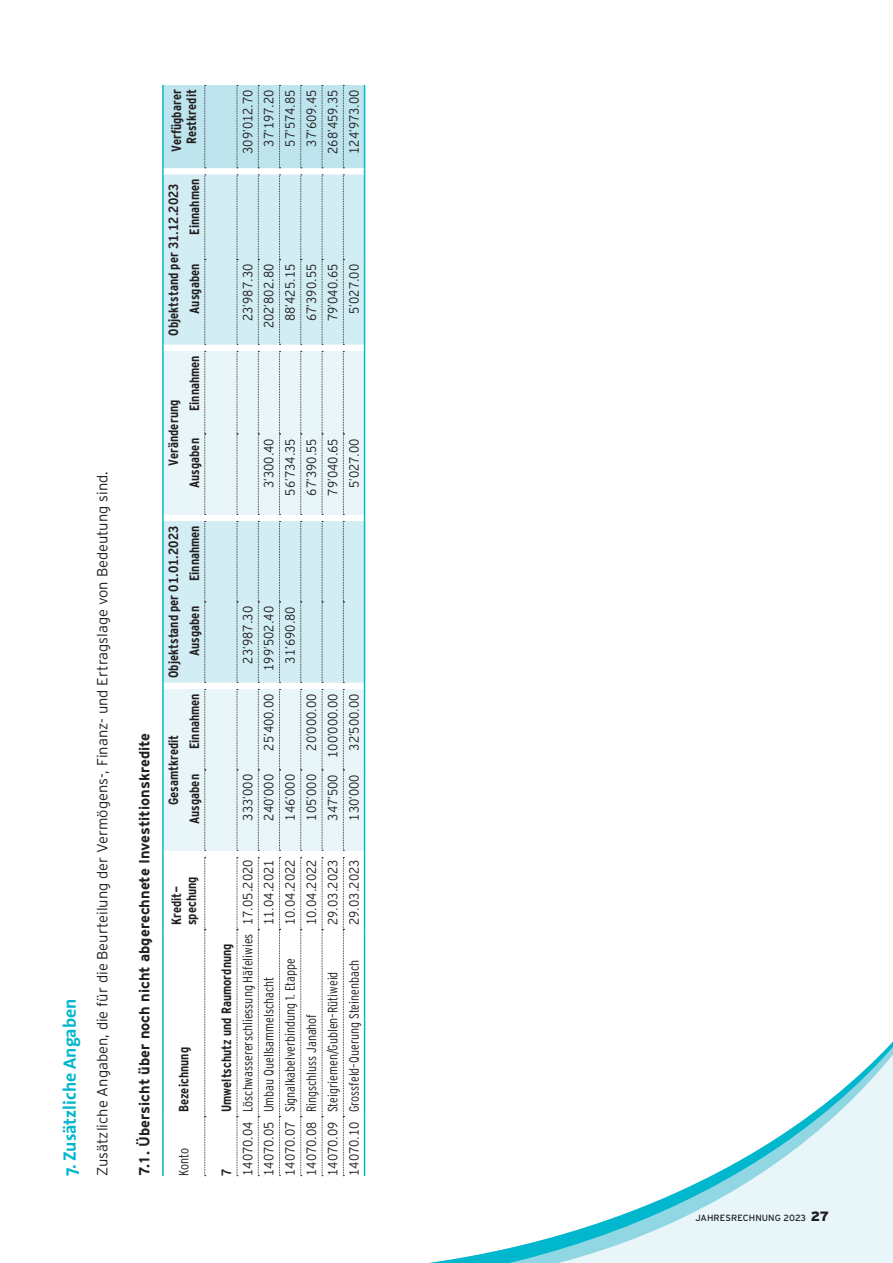
<style>
.page{position:relative;width:893px;height:1263px;background:#fff}
.page>*{position:absolute;margin:0;border:0;box-sizing:border-box;transform-origin:0 0}
.t1{font:700 18px "The Sans";color:#00b7ce}
.t2{font:300 14.7px "Interstate Plus";color:#231f20}
.t3{font:700 14.7px "Interstate Plus";color:#231f20}
.t4{font:13.5px "Interstate Cond Mono Lgt";color:#231f20}
.t5{font:300 condensed 13.5px "Interstate Plus";color:#231f20}
.t6{font:700 13.5px/15px "Interstate Cond Mono";color:#231f20}
.t7{font:9px "Interstate";letter-spacing:.01em;color:#231f20}
.s1{font-family:"Interstate Cond Mono Lgt";font-weight:400;font-stretch:normal}
.s2{font-weight:900;font-size:13.5px}
</style>
<div class="page">
<svg style="left:162px;top:85px;width:203px;height:1091px"></svg>
<hr style="left:364px;top:85px;width:1px;height:83px;background:#00b7ce">
<svg style="left:281px;top:976px;width:612px;height:287px"></svg>
<h1 class="t1" style="left:55px;top:1176px;width:179px;rotate:-90deg">7. Zusätzliche Angaben</h1>
<p class="t2" style="left:94px;top:1176px;width:706px;rotate:-90deg">Zusätzliche Angaben, die für die Beurteilung der Vermögens-, Finanz- und Ertragslage von Bedeutung sind.</p>
<p class="t3" style="left:136px;top:1176px;width:445px;rotate:-90deg">7.1. Übersicht über noch nicht abgerechnete Investitionskredite</p>
<p class="t6" style="left:169px;top:152px;width:64px;text-align:center;rotate:-90deg">Verfügbarer<br>Restkredit</p>
<p class="t6" style="left:166px;top:336px;width:154px;rotate:-90deg">Objektstand per 31.12.2023</p>
<p class="t6" style="left:166px;top:466px;width:68px;rotate:-90deg">Veränderung</p>
<p class="t6" style="left:187px;top:235px;width:57px;rotate:-90deg">Einnahmen</p>
<p class="t6" style="left:187px;top:314px;width:51px;rotate:-90deg">Ausgaben</p>
<p class="t6" style="left:187px;top:411px;width:57px;rotate:-90deg">Einnahmen</p>
<p class="t6" style="left:187px;top:488px;width:51px;rotate:-90deg">Ausgaben</p>
<p class="t6" style="left:166px;top:678px;width:154px;rotate:-90deg">Objektstand per 01.01.2023</p>
<p class="t6" style="left:166px;top:805px;width:72px;rotate:-90deg">Gesamtkredit</p>
<p class="t6" style="left:187px;top:581px;width:57px;rotate:-90deg">Einnahmen</p>
<p class="t6" style="left:187px;top:656px;width:51px;rotate:-90deg">Ausgaben</p>
<p class="t6" style="left:187px;top:749px;width:57px;rotate:-90deg">Einnahmen</p>
<p class="t6" style="left:187px;top:824px;width:51px;rotate:-90deg">Ausgaben</p>
<p class="t6" style="left:169px;top:925px;width:50px;rotate:-90deg">Kredit&shy;spechung</p>
<p class="t6" style="left:176px;top:1112px;width:67px;rotate:-90deg">Bezeichnung</p>
<p class="t5" style="left:176px;top:1176px;width:29px;rotate:-90deg">Konto</p>
<p class="t4" style="left:240px;top:154px;width:66px;rotate:-90deg">309’012.70</p>
<p class="t4" style="left:261px;top:147px;width:59px;rotate:-90deg">37’197.20</p>
<p class="t4" style="left:283px;top:147px;width:59px;rotate:-90deg">57’574.85</p>
<p class="t4" style="left:304px;top:147px;width:59px;rotate:-90deg">37’609.45</p>
<p class="t4" style="left:325px;top:154px;width:66px;rotate:-90deg">268’459.35</p>
<p class="t4" style="left:346px;top:154px;width:66px;rotate:-90deg">124’973.00</p>
<p class="t4" style="left:240px;top:321px;width:59px;rotate:-90deg">23’987.30</p>
<p class="t4" style="left:261px;top:328px;width:66px;rotate:-90deg">202’802.80</p>
<p class="t4" style="left:283px;top:321px;width:59px;rotate:-90deg">88’425.15</p>
<p class="t4" style="left:304px;top:321px;width:59px;rotate:-90deg">67’390.55</p>
<p class="t4" style="left:325px;top:321px;width:59px;rotate:-90deg">79’040.65</p>
<p class="t4" style="left:346px;top:314px;width:52px;rotate:-90deg">5’027.00</p>
<p class="t4" style="left:261px;top:488px;width:52px;rotate:-90deg">3’300.40</p>
<p class="t4" style="left:283px;top:495px;width:59px;rotate:-90deg">56’734.35</p>
<p class="t4" style="left:304px;top:496px;width:59px;rotate:-90deg">67’390.55</p>
<p class="t4" style="left:325px;top:496px;width:59px;rotate:-90deg">79’040.65</p>
<p class="t4" style="left:346px;top:488px;width:52px;rotate:-90deg">5’027.00</p>
<p class="t4" style="left:240px;top:663px;width:59px;rotate:-90deg">23’987.30</p>
<p class="t4" style="left:240px;top:820px;width:48px;rotate:-90deg">333’000</p>
<p class="t4" style="left:261px;top:671px;width:66px;rotate:-90deg">199’502.40</p>
<p class="t4" style="left:261px;top:751px;width:59px;rotate:-90deg">25’400.00</p>
<p class="t4" style="left:261px;top:820px;width:48px;rotate:-90deg">240’000</p>
<p class="t4" style="left:283px;top:663px;width:59px;rotate:-90deg">31’690.80</p>
<p class="t4" style="left:283px;top:820px;width:48px;rotate:-90deg">146’000</p>
<p class="t4" style="left:304px;top:751px;width:59px;rotate:-90deg">20’000.00</p>
<p class="t4" style="left:304px;top:820px;width:48px;rotate:-90deg">105’000</p>
<p class="t4" style="left:325px;top:820px;width:129px;rotate:-90deg">347’500 100’000.00</p>
<p class="t4" style="left:346px;top:751px;width:59px;rotate:-90deg">32’500.00</p>
<p class="t4" style="left:346px;top:820px;width:48px;rotate:-90deg">130’000</p>
<p class="t6" style="left:219px;top:1112px;width:170px;rotate:-90deg">Umweltschutz und Raumordnung</p>
<p class="t6" style="left:219px;top:1176px;width:9px;rotate:-90deg">7</p>
<p class="t5" style="left:240px;top:1176px;width:318px;rotate:-90deg"><span class="s1">14070.04</span> Löschwassererschliessung Häfeliwies <span class="s1">17.05.2020</span></p>
<p class="t4" style="left:261px;top:925px;width:67px;rotate:-90deg">11.04.2021</p>
<p class="t5" style="left:261px;top:1176px;width:201px;rotate:-90deg"><span class="s1">14070.05</span> Umbau Quellsammelschacht</p>
<p class="t4" style="left:283px;top:925px;width:67px;rotate:-90deg">10.04.2022</p>
<p class="t4" style="left:304px;top:925px;width:67px;rotate:-90deg">10.04.2022</p>
<p class="t4" style="left:325px;top:925px;width:67px;rotate:-90deg">29.03.2023</p>
<p class="t4" style="left:346px;top:925px;width:67px;rotate:-90deg">29.03.2023</p>
<p class="t5" style="left:283px;top:1176px;width:219px;rotate:-90deg"><span class="s1">14070.07</span> Signalkabelverbindung 1. Etappe</p>
<p class="t5" style="left:304px;top:1176px;width:164px;rotate:-90deg"><span class="s1">14070.08</span> Ringschluss Janahof</p>
<p class="t5" style="left:325px;top:1176px;width:206px;rotate:-90deg"><span class="s1">14070.09</span> Steigriemen/Gublen–Rütiweid</p>
<p class="t5" style="left:346px;top:1176px;width:218px;rotate:-90deg"><span class="s1">14070.10</span> Grossfeld–Querung Steinenbach</p>
<p class="t7" style="left:695px;top:1213px;width:135px">JAHRESRECHNUNG 2023 <span class="s2">27</span></p>
</div>
